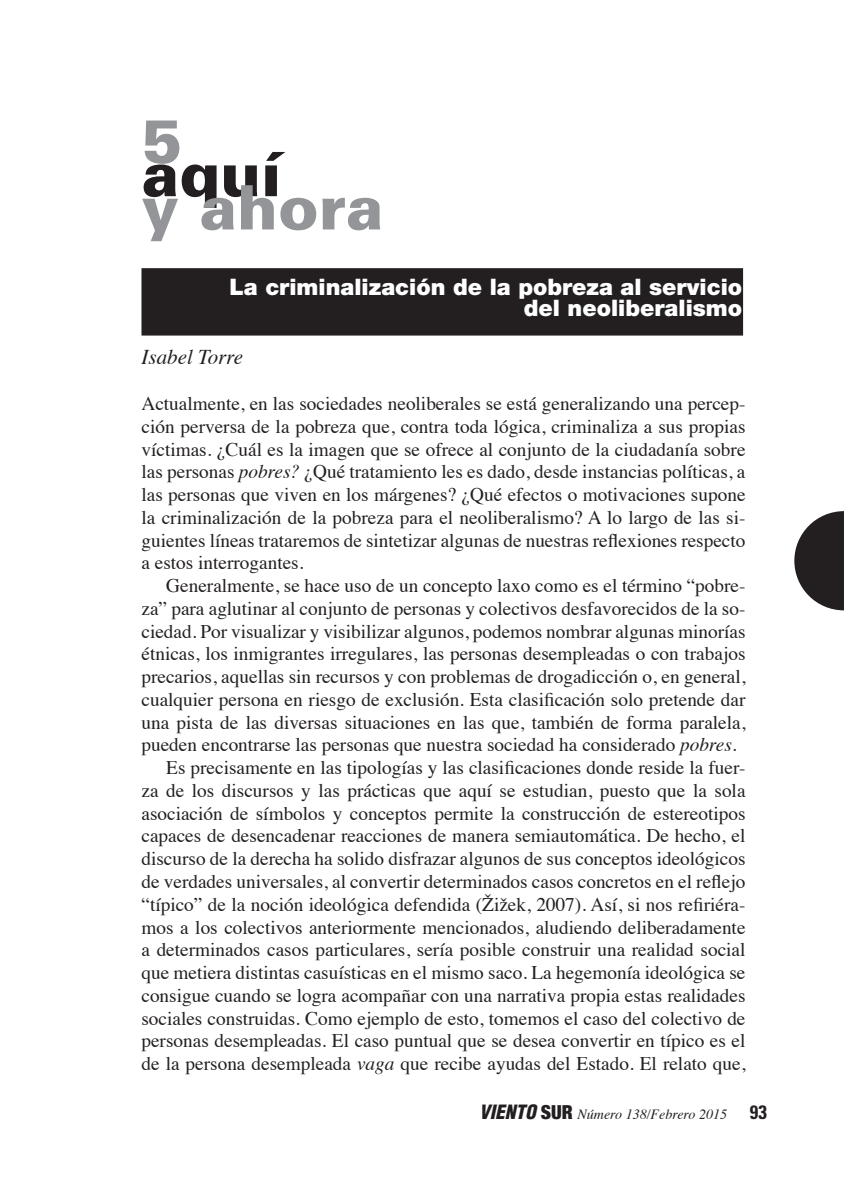
<style>
.page{position:relative;width:844px;height:1191px;background:#fff}
.page>*{position:absolute;margin:0;border:0;box-sizing:border-box;transform-origin:0 0}
.t1{font:900 61.25px "Univers";color:#939598}
.t2{font:900 61.25px "Univers";color:#231f20}
.t3{font:900 22.75px/21.9px "Helvetica Neue";color:#fff;text-align:right}
.t4{font:italic 21px "Times";color:#231f20}
.t5{font:19.25px/22.8px "Times";color:#231f20;text-align:justify}
.t6{font:italic 14px "Times";color:#231f20}
.s1{font-style:italic}
.s2{font-family:"Helvetica";font-weight:900;font-stretch:condensed;font-size:19.25px}
.s3{font-family:"Helvetica Neue";font-weight:900;font-style:normal;font-stretch:condensed;font-size:19.25px}
.s4{font-family:"Univers";font-weight:700;font-style:normal;font-stretch:condensed;font-size:19.25px}
</style>
<div class="page">
<div style="left:142px;top:269px;width:600px;height:66px;background:#231f20"></div>
<div style="left:141px;top:268px;width:601px;height:67px;border:2px solid #231f20"></div>
<svg style="left:794px;top:511px;width:49px;height:99px"></svg>
<h1 class="t1" style="left:142px;top:103px;width:42px">5</h1>
<h1 class="t2" style="left:142px;top:136px;width:141px">aquí</h1>
<h1 class="t1" style="left:142px;top:170px;width:243px">y ahora</h1>
<p class="t3" style="left:229px;top:275px;width:514px">La criminalización de la pobreza al servicio del neoliberalismo</p>
<p class="t4" style="left:141px;top:339px;width:103px">Isabel Torre</p>
<p class="t5" style="left:141px;top:390px;width:605px">Actualmente, en las sociedades neoliberales se está generalizando una percep&shy;ción perversa de la pobreza que, contra toda lógica, criminaliza a sus propias víctimas. ¿Cuál es la imagen que se ofrece al conjunto de la ciudadanía sobre las personas <span class="s1">pobres?</span> ¿Qué tratamiento les es dado, desde instancias políticas, a las personas que viven en los márgenes? ¿Qué efectos o motivaciones supone la criminalización de la pobreza para el neoliberalismo? A lo largo de las si&shy;guientes líneas trataremos de sintetizar algunas de nuestras reflexiones respecto a estos interrogantes.</p>
<p class="t5" style="left:166px;top:572px;width:580px">Generalmente, se hace uso de un concepto laxo como es el término “pobre-</p>
<p class="t5" style="left:141px;top:595px;width:605px">za” para aglutinar al conjunto de personas y colectivos desfavorecidos de la so-</p>
<p class="t5" style="left:141px;top:618px;width:605px">ciedad. Por visualizar y visibilizar algunos, podemos nombrar algunas minorías</p>
<p class="t5" style="left:141px;top:641px;width:605px">étnicas, los inmigrantes irregulares, las personas desempleadas o con trabajos</p>
<p class="t5" style="left:141px;top:663px;width:605px">precarios, aquellas sin recursos y con problemas de drogadicción o, en general,</p>
<p class="t5" style="left:141px;top:686px;width:605px">cualquier persona en riesgo de exclusión. Esta clasificación solo pretende dar</p>
<p class="t5" style="left:141px;top:709px;width:605px">una pista de las diversas situaciones en las que, también de forma paralela,</p>
<p class="t5" style="left:141px;top:732px;width:596px">pueden encontrarse las personas que nuestra sociedad ha considerado <span class="s1">pobres</span>.</p>
<p class="t5" style="left:166px;top:754px;width:580px">Es precisamente en las tipologías y las clasificaciones donde reside la fuer-</p>
<p class="t5" style="left:141px;top:777px;width:605px">za de los discursos y las prácticas que aquí se estudian, puesto que la sola</p>
<p class="t5" style="left:141px;top:800px;width:605px">asociación de símbolos y conceptos permite la construcción de estereotipos</p>
<p class="t5" style="left:141px;top:823px;width:605px">capaces de desencadenar reacciones de manera semiautomática. De hecho, el</p>
<p class="t5" style="left:141px;top:845px;width:605px">discurso de la derecha ha solido disfrazar algunos de sus conceptos ideológicos</p>
<p class="t5" style="left:141px;top:868px;width:605px">de verdades universales, al convertir determinados casos concretos en el reflejo</p>
<p class="t5" style="left:141px;top:891px;width:605px">“típico” de la noción ideológica defendida (Žižek, 2007). Así, si nos refiriéra-</p>
<p class="t5" style="left:141px;top:914px;width:605px">mos a los colectivos anteriormente mencionados, aludiendo deliberadamente</p>
<p class="t5" style="left:141px;top:936px;width:605px">a determinados casos particulares, sería posible construir una realidad social</p>
<p class="t5" style="left:141px;top:959px;width:605px">que metiera distintas casuísticas en el mismo saco. La hegemonía ideológica se</p>
<p class="t5" style="left:141px;top:982px;width:605px">consigue cuando se logra acompañar con una narrativa propia estas realidades</p>
<p class="t5" style="left:141px;top:1005px;width:605px">sociales construidas. Como ejemplo de esto, tomemos el caso del colectivo de</p>
<p class="t5" style="left:141px;top:1027px;width:605px">personas desempleadas. El caso puntual que se desea convertir en típico es el</p>
<p class="t5" style="left:141px;top:1050px;width:605px">de la persona desempleada <span class="s1">vaga</span> que recibe ayudas del Estado. El relato que,</p>
<p class="t6" style="left:479px;top:1102px;width:289px"><span class="s2">VIENTO</span> <span class="s3">SUR</span> Número 138/Febrero 2015 <span class="s4">93</span></p>
</div>
